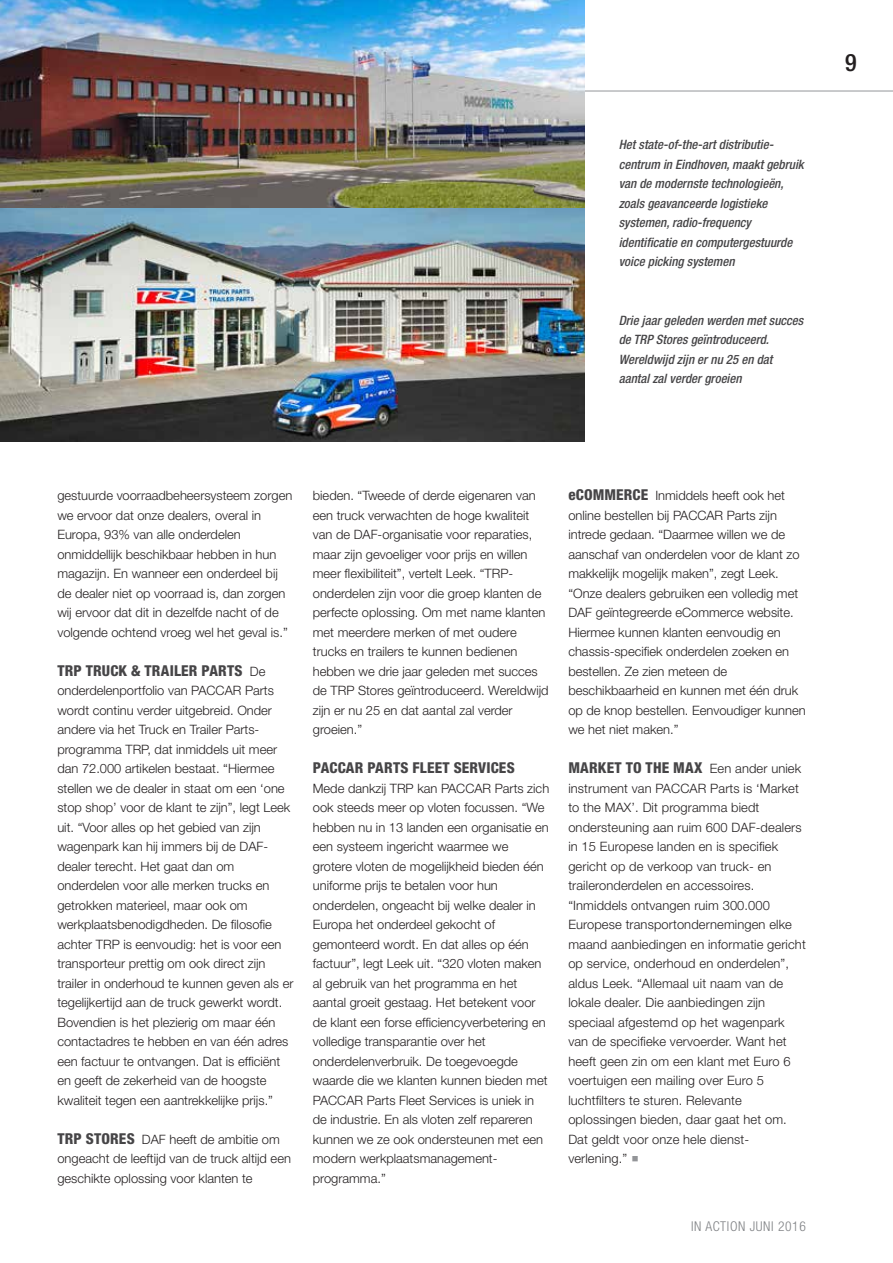
<style>
.page{position:relative;width:893px;height:1263px;background:#fff}
.page>*{position:absolute;margin:0;border:0;box-sizing:border-box;transform-origin:0 0}
.t1{font:500 condensed 24px "Helvetica Neue LT Pro";color:#231f20}
.t2{font:800 condensed 15px "Helvetica Neue LT Pro";letter-spacing:.015em;color:#464547}
.t3{font:300 condensed 13.5px "Helvetica Neue LT Pro";letter-spacing:.045em;color:#808285}
.t4{font:300 12.9px/19.5px "Helvetica Neue LT Pro";color:#231f20}
.t5{font:italic 500 condensed 12.9px/19.5px "Helvetica Neue LT Pro";color:#464547}
.s1{font-weight:300;font-stretch:normal;font-size:12.9px;color:#231f20}
.s2{font-weight:800;font-stretch:condensed;font-size:15px;color:#464547}
</style>
<div class="page">
<img style="left:0;top:0;width:585px;height:442px">
<img style="left:0;top:31px;width:893px;height:62px">
<hr style="left:0;top:734px;width:1px;height:156px;background:#231f20">
<p class="t5" style="left:619px;top:135px;width:187px">Het state-of-the-art distributie&shy;centrum in Eindhoven, maakt gebruik van de modernste technologieën, zoals geavanceerde logistieke systemen, radio-frequency identificatie en computergestuurde voice picking systemen</p>
<p class="t5" style="left:619px;top:310px;width:186px">Drie jaar geleden werden met succes de TRP Stores geïntroduceerd.<br>Wereldwijd zijn er nu 25 en dat aantal zal verder groeien</p>
<h1 class="t1" style="left:845px;top:48px;width:13px">9</h1>
<p class="t4" style="left:57px;top:486px;width:236px">gestuurde voorraadbeheersysteem zorgen we ervoor dat onze dealers, overal in Europa, 93% van alle onderdelen onmiddellijk beschikbaar hebben in hun magazijn. En wanneer een onderdeel bij de dealer niet op voorraad is, dan zorgen wij ervoor dat dit in dezelfde nacht of de volgende ochtend vroeg wel het geval is.”</p>
<p class="t2" style="left:57px;top:661px;width:209px">TRP TRUCK &amp; TRAILER PARTS <span class="s1">De</span></p>
<p class="t4" style="left:57px;top:680px;width:238px">onderdelenportfolio van PACCAR Parts wordt continu verder uitgebreid. Onder andere via het Truck en Trailer Parts&shy;programma TRP, dat inmiddels uit meer dan 72.000 artikelen bestaat. “Hiermee stellen we de dealer in staat om een ‘one stop shop’ voor de klant te zijn”, legt Leek uit. “Voor alles op het gebied van zijn wagenpark kan hij immers bij de DAF&shy;dealer terecht. Het gaat dan om onderdelen voor alle merken trucks en getrokken materieel, maar ook om werkplaatsbenodigdheden. De filosofie achter TRP is eenvoudig: het is voor een transporteur prettig om ook direct zijn trailer in onderhoud te kunnen geven als er tegelijkertijd aan de truck gewerkt wordt.<br>Bovendien is het plezierig om maar één contactadres te hebben en van één adres een factuur te ontvangen. Dat is efficiënt en geeft de zekerheid van de hoogste kwaliteit tegen een aantrekkelijke prijs.”</p>
<p class="t4" style="left:57px;top:1129px;width:235px"><span class="s2">TRP STORES</span> DAF heeft de ambitie om ongeacht de leeftijd van de truck altijd een geschikte oplossing voor klanten te</p>
<p class="t4" style="left:313px;top:485px;width:237px">bieden. “Tweede of derde eigenaren van een truck verwachten de hoge kwaliteit van de DAF-organisatie voor reparaties, maar zijn gevoeliger voor prijs en willen meer flexibiliteit”, vertelt Leek. “TRP&shy;onderdelen zijn voor die groep klanten de perfecte oplossing. Om met name klanten met meerdere merken of met oudere trucks en trailers te kunnen bedienen hebben we drie jaar geleden met succes de TRP Stores geïntroduceerd. Wereldwijd zijn er nu 25 en dat aantal zal verder groeien.”</p>
<p class="t2" style="left:313px;top:758px;width:203px">PACCAR PARTS FLEET SERVICES</p>
<p class="t4" style="left:313px;top:778px;width:238px">Mede dankzij TRP kan PACCAR Parts zich ook steeds meer op vloten focussen. “We hebben nu in 13 landen een organisatie en een systeem ingericht waarmee we grotere vloten de mogelijkheid bieden één uniforme prijs te betalen voor hun onderdelen, ongeacht bij welke dealer in Europa het onderdeel gekocht of gemonteerd wordt. En dat alles op één factuur”, legt Leek uit. “320 vloten maken al gebruik van het programma en het aantal groeit gestaag. Het betekent voor de klant een forse efficiencyverbetering en volledige transparantie over het onderdelenverbruik. De toegevoegde waarde die we klanten kunnen bieden met PACCAR Parts Fleet Services is uniek in de industrie. En als vloten zelf repareren kunnen we ze ook ondersteunen met een modern werkplaatsmanagement&shy;programma.”</p>
<p class="t4" style="left:568px;top:485px;width:239px"><span class="s2">eCOMMERCE</span> Inmiddels heeft ook het online bestellen bij PACCAR Parts zijn intrede gedaan. “Daarmee willen we de aanschaf van onderdelen voor de klant zo makkelijk mogelijk maken”, zegt Leek. “Onze dealers gebruiken een volledig met DAF geïntegreerde eCommerce website.<br>Hiermee kunnen klanten eenvoudig en chassis-specifiek onderdelen zoeken en bestellen. Ze zien meteen de beschikbaarheid en kunnen met één druk op de knop bestellen. Eenvoudiger kunnen we het niet maken.”</p>
<p class="t2" style="left:568px;top:758px;width:234px">MARKET TO THE MAX <span class="s1">Een ander uniek</span></p>
<p class="t4" style="left:568px;top:778px;width:239px">instrument van PACCAR Parts is ‘Market to the MAX’. Dit programma biedt ondersteuning aan ruim 600 DAF-dealers in 15 Europese landen en is specifiek gericht op de verkoop van truck- en traileronderdelen en accessoires. “Inmiddels ontvangen ruim 300.000<br>Europese transportondernemingen elke maand aanbiedingen en informatie gericht op service, onderhoud en onderdelen”, aldus Leek. “Allemaal uit naam van de lokale dealer. Die aanbiedingen zijn speciaal afgestemd op het wagenpark van de specifieke vervoerder. Want het heeft geen zin om een klant met Euro 6 voertuigen een mailing over Euro 5 luchtfilters te sturen. Relevante oplossingen bieden, daar gaat het om.<br>Dat geldt voor onze hele dienst&shy;verlening.”</p>
<p class="t3" style="left:691px;top:1219px;width:116px">IN ACTION JUNI 2016</p>
</div>
